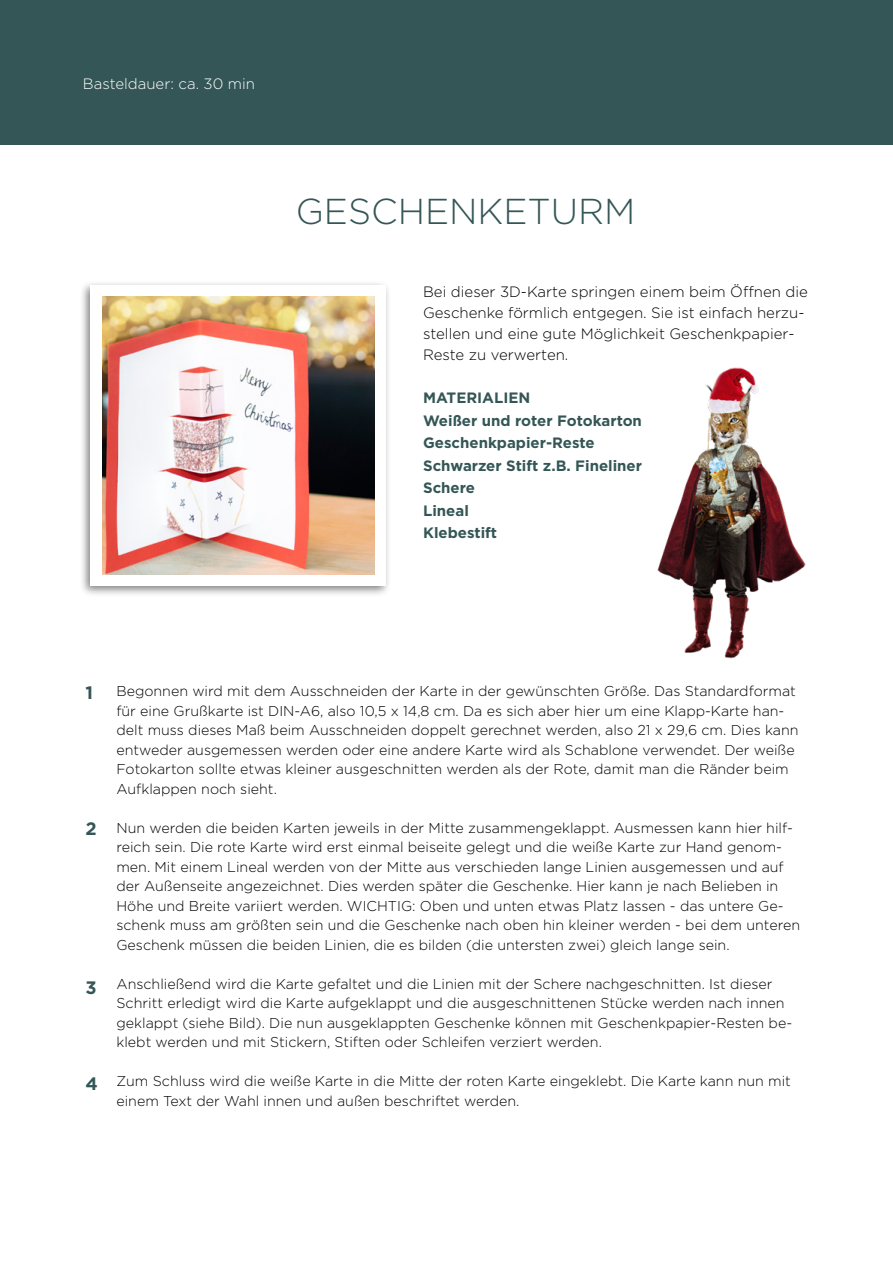
<style>
.page{position:relative;width:893px;height:1263px;background:#fff}
.page>*{position:absolute;margin:0;border:0;box-sizing:border-box;transform-origin:0 0}
.t1{font:300 36px "Gotham";color:#355656}
.t2{font:700 18px "Gotham";color:#355656}
.t3{font:300 15px/21px "Gotham";color:#000}
.t4{font:700 15px/22.5px "Gotham";color:#355656}
.t5{font:300 15px "Gotham";color:#fff}
.t6{font:300 14.25px/19.5px "Gotham";color:#000}
</style>
<div class="page">
<div style="left:0;top:0;width:893px;height:144px;background:#355656"></div>
<div style="left:79px;top:280px;width:312px;height:317px;background:#000;opacity:.5"></div>
<div style="left:90px;top:285px;width:296px;height:301px;background:#fff"></div>
<img style="left:102px;top:296px;width:272px;height:278px">
<img style="left:657px;top:367px;width:149px;height:292px">
<p class="t5" style="left:83px;top:74px;width:174px">Basteldauer: ca. 30 min</p>
<h1 class="t1" style="left:296px;top:189px;width:341px">GESCHENKETURM</h1>
<p class="t3" style="left:423px;top:281px;width:386px">Bei dieser 3D-Karte springen einem beim Öffnen die Geschenke förmlich entgegen. Sie ist einfach herzu&shy;stellen und eine gute Möglichkeit Geschenkpapier-Reste zu verwerten.</p>
<p class="t4" style="left:423px;top:387px;width:220px">MATERIALIEN<br>Weißer und roter Fotokarton<br>Geschenkpapier-Reste<br>Schwarzer Stift z.B. Fineliner<br>Schere<br>Lineal<br>Klebestift</p>
<p class="t2" style="left:86px;top:681px;width:9px">1</p>
<p class="t2" style="left:86px;top:817px;width:13px">2</p>
<p class="t2" style="left:86px;top:975px;width:13px">3</p>
<p class="t2" style="left:86px;top:1071px;width:14px">4</p>
<p class="t6" style="left:116px;top:681px;width:684px">Begonnen wird mit dem Ausschneiden der Karte in der gewünschten Größe. Das Standardformat für eine Grußkarte ist DIN-A6, also 10,5 x 14,8 cm. Da es sich aber hier um eine Klapp-Karte han&shy;delt muss dieses Maß beim Ausschneiden doppelt gerechnet werden, also 21 x 29,6 cm. Dies kann entweder ausgemessen werden oder eine andere Karte wird als Schablone verwendet. Der weiße Fotokarton sollte etwas kleiner ausgeschnitten werden als der Rote, damit man die Ränder beim Aufklappen noch sieht.</p>
<p class="t6" style="left:116px;top:817px;width:685px">Nun werden die beiden Karten jeweils in der Mitte zusammengeklappt. Ausmessen kann hier hilf&shy;reich sein. Die rote Karte wird erst einmal beiseite gelegt und die weiße Karte zur Hand genom&shy;men. Mit einem Lineal werden von der Mitte aus verschieden lange Linien ausgemessen und auf der Außenseite angezeichnet. Dies werden später die Geschenke. Hier kann je nach Belieben in Höhe und Breite variiert werden. WICHTIG: Oben und unten etwas Platz lassen - das untere Ge&shy;schenk muss am größten sein und die Geschenke nach oben hin kleiner werden - bei dem unteren Geschenk müssen die beiden Linien, die es bilden (die untersten zwei) gleich lange sein.</p>
<p class="t6" style="left:116px;top:973px;width:677px">Anschließend wird die Karte gefaltet und die Linien mit der Schere nachgeschnitten. Ist dieser Schritt erledigt wird die Karte aufgeklappt und die ausgeschnittenen Stücke werden nach innen geklappt (siehe Bild). Die nun ausgeklappten Geschenke können mit Geschenkpapier-Resten be&shy;klebt werden und mit Stickern, Stiften oder Schleifen verziert werden.</p>
<p class="t6" style="left:116px;top:1071px;width:676px">Zum Schluss wird die weiße Karte in die Mitte der roten Karte eingeklebt. Die Karte kann nun mit einem Text der Wahl innen und außen beschriftet werden.</p>
</div>
